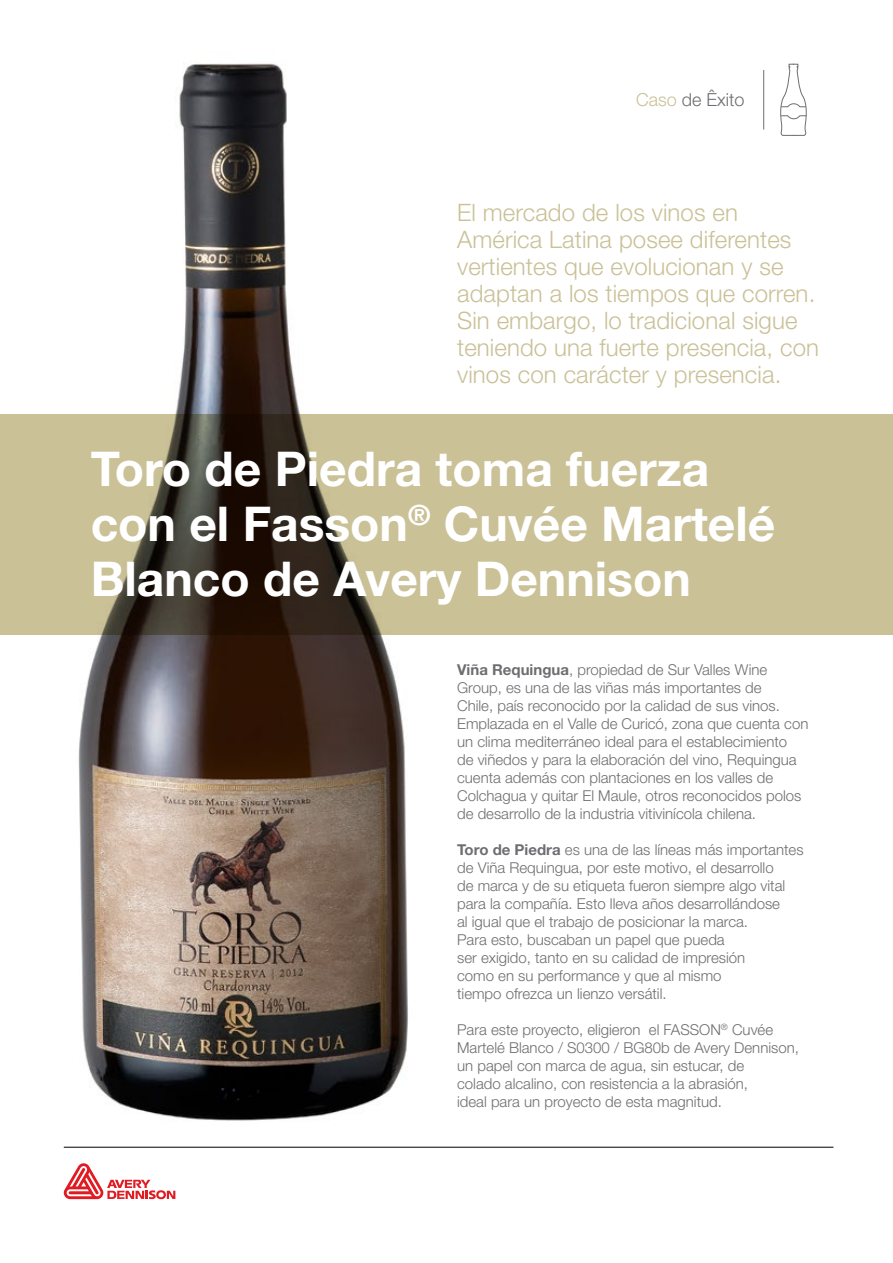
<style>
.page{position:relative;width:893px;height:1263px;background:#fff}
.page>*{position:absolute;margin:0;border:0;box-sizing:border-box;transform-origin:0 0}
.t1{font:700 48px/55.1px "Helvetica Neue LT Std";color:#fff}
.t2{font:300 24px/27px "Helvetica Neue LT Std";letter-spacing:.005em;color:#cac197}
.t3{font:300 18px "Helvetica Neue LT Std";color:#6d6e71}
.t4{font:300 15px/18px "Helvetica Neue LT Std";color:#6d6e71}
.s1{color:#cac197}
.s2{font-weight:700}
</style>
<div class="page">
<img style="left:10px;top:63px;width:426px;height:1137px">
<svg style="left:0;top:415px;width:893px;height:220px;background:#a89f7c"></svg>
<svg style="left:64px;top:1163px;width:111px;height:36px"></svg>
<svg style="left:780px;top:63px;width:27px;height:73px"></svg>
<hr style="left:763px;top:70px;width:1px;height:60px;background:#6d6e71">
<hr style="left:64px;top:1147px;width:769px;height:1px;background:#000">
<p class="t3" style="left:636px;top:89px;width:110px"><span class="s1">Caso</span> de Êxito</p>
<h2 class="t2" style="left:457px;top:198px;width:363px">El mercado de los vinos en<br>América Latina posee diferentes vertientes que evolucionan y se adaptan a los tiempos que corren.<br>Sin embargo, lo tradicional sigue teniendo una fuerte presencia, con vinos con carácter y presencia.</h2>
<h1 class="t1" style="left:91px;top:441px;width:686px">Toro de Piedra toma fuerza con el Fasson<sup>®</sup> Cuvée Martelé<br>Blanco de Avery Dennison</h1>
<p class="t4" style="left:457px;top:660px;width:353px"><span class="s2">Viña Requingua</span>, propiedad de Sur Valles Wine Group, es una de las viñas más importantes de<br>Chile, país reconocido por la calidad de sus vinos.<br>Emplazada en el Valle de Curicó, zona que cuenta con un clima mediterráneo ideal para el establecimiento<br>de viñedos y para la elaboración del vino, Requingua cuenta además con plantaciones en los valles de Colchagua y quitar El Maule, otros reconocidos polos de desarrollo de la industria vitivinícola chilena.</p>
<p class="t4" style="left:457px;top:840px;width:348px"><span class="s2">Toro de Piedra</span> es una de las líneas más importantes de Viña Requingua, por este motivo, el desarrollo<br>de marca y de su etiqueta fueron siempre algo vital para la compañía. Esto lleva años desarrollándose<br>al igual que el trabajo de posicionar la marca.<br>Para esto, buscaban un papel que pueda<br>ser exigido, tanto en su calidad de impresión<br>como en su performance y que al mismo<br>tiempo ofrezca un lienzo versátil.</p>
<p class="t4" style="left:457px;top:1020px;width:343px">Para este proyecto, eligieron el FASSON<sup>®</sup> Cuvée Martelé Blanco / S0300 / BG80b de Avery Dennison, un papel con marca de agua, sin estucar, de<br>colado alcalino, con resistencia a la abrasión,<br>ideal para un proyecto de esta magnitud.</p>
</div>
